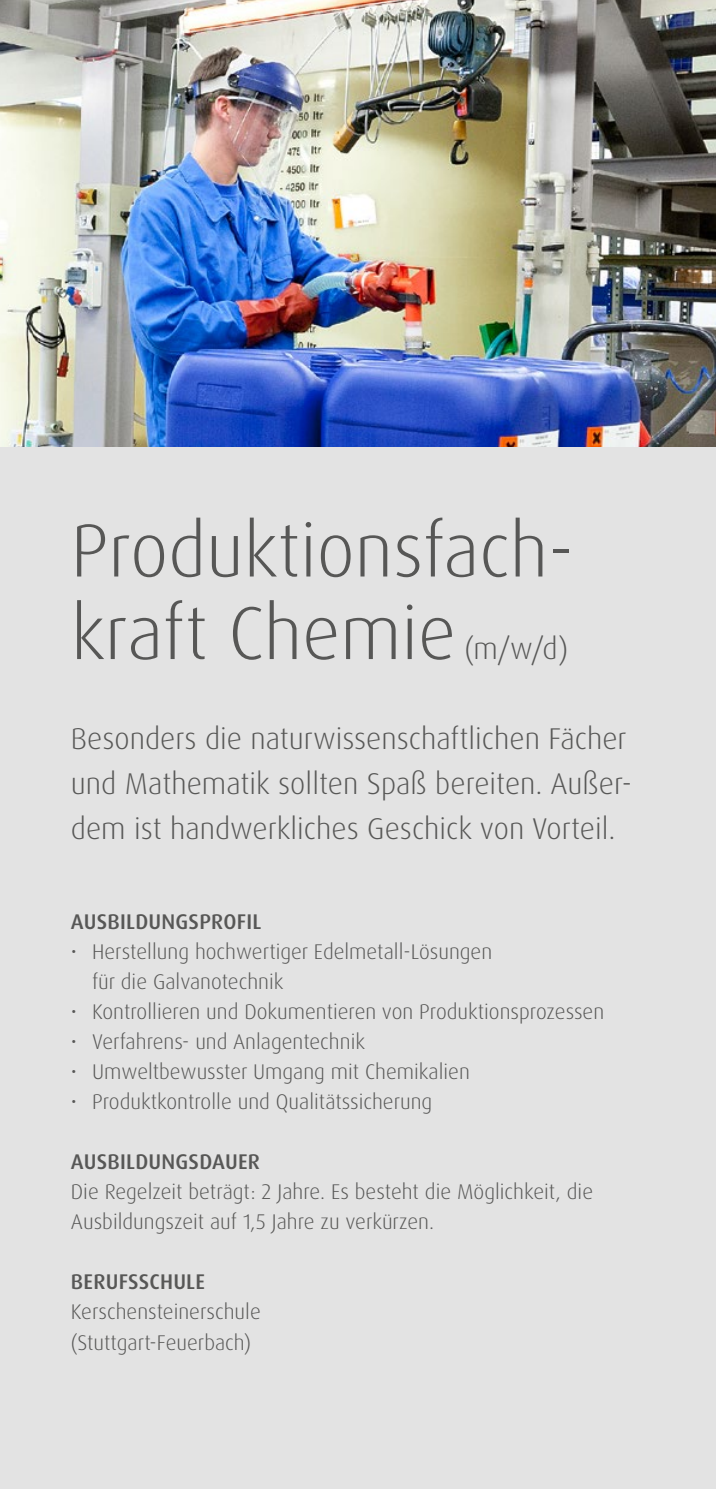
<style>
.page{position:relative;width:716px;height:1489px;background:#fff}
.page>*{position:absolute;margin:0;border:0;box-sizing:border-box;transform-origin:0 0}
.t1{font:300 75px/82.5px "Dax Pro";color:#575756}
.t2{font:300 30px/45px "Dax Pro";color:#575756}
.t3{font:300 21.25px/30px "Dax Pro";color:#575756}
.t4{font:500 21.25px "Dax Pro";letter-spacing:.01em;color:#575756}
</style>
<div class="page">
<div style="left:0;top:0;width:716px;height:1488px;background:#e3e3e3"></div>
<img style="left:0;top:0;width:716px;height:446px">
<h1 class="t1" style="left:71px;top:509px;width:504px">Produktionsfach&shy;kraft Chemie</h1>
<h2 class="t2" style="left:464px;top:626px;width:105px">(m/w/d)</h2>
<h2 class="t2" style="left:71px;top:716px;width:562px">Besonders die naturwissenschaftlichen Fächer und Mathematik sollten Spaß bereiten. Außer&shy;dem ist handwerkliches Geschick von Vorteil.</h2>
<p class="t4" style="left:71px;top:908px;width:192px">AUSBILDUNGSPROFIL</p>
<p class="t3" style="left:92px;top:936px;width:401px;text-indent:-21px">• Herstellung hochwertiger Edelmetall-Lösungen für die Galvanotechnik</p>
<p class="t3" style="left:71px;top:996px;width:535px">• Kontrollieren und Dokumentieren von Produktionsprozessen</p>
<p class="t3" style="left:71px;top:1026px;width:296px">• Verfahrens- und Anlagentechnik</p>
<p class="t3" style="left:71px;top:1056px;width:400px">• Umweltbewusster Umgang mit Chemikalien</p>
<p class="t3" style="left:71px;top:1086px;width:363px">• Produktkontrolle und Qualitätssicherung</p>
<p class="t4" style="left:71px;top:1148px;width:191px">AUSBILDUNGSDAUER</p>
<p class="t3" style="left:71px;top:1176px;width:524px">Die Regelzeit beträgt: 2 Jahre. Es besteht die Möglichkeit, die<br>Ausbildungszeit auf 1,5 Jahre zu verkürzen.</p>
<p class="t4" style="left:71px;top:1268px;width:136px">BERUFSSCHULE</p>
<p class="t3" style="left:71px;top:1296px;width:191px">Kerschensteinerschule (Stuttgart-Feuerbach)</p>
</div>
